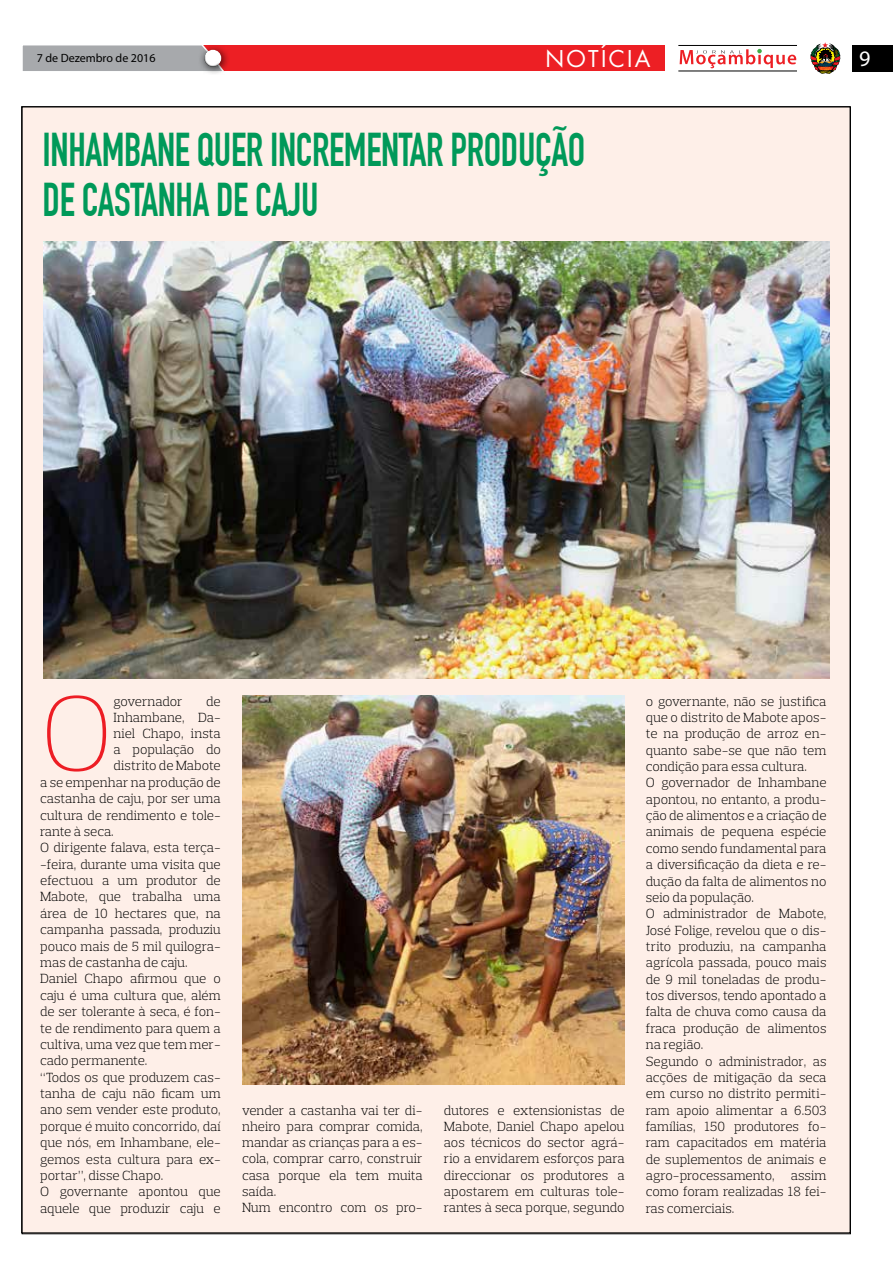
<style>
.page{position:relative;width:893px;height:1263px;background:#fff}
.page>*{position:absolute;margin:0;border:0;box-sizing:border-box;transform-origin:0 0}
.t1{font:200 108.75px "Prelo Slab";color:#ed1d24}
.t2{font:700 46.35px/50.2px "DIN Condensed";letter-spacing:-.01em;color:#009959;scale:.89 1}
.t3{font:22.5px "Futura";letter-spacing:.1em;color:#fff}
.t4{font:22.2px "Myriad Pro";color:#fff}
.t5{font:300 13.5px/16.4px "Prelo Slab";letter-spacing:-.005em;color:#000}
.t6{font:12px "Myriad Pro";color:#000}
</style>
<div class="page">
<div style="left:22px;top:107px;width:828px;height:1127px;background:#feefe8"></div>
<div style="left:23px;top:45px;width:642px;height:26px;background:#ed1f24"></div>
<div style="left:22px;top:45px;width:176px;height:26px;background:#a7a9ac"></div>
<div style="left:852px;top:45px;width:41px;height:26px;background:#000"></div>
<div style="left:798px;top:31px;width:55px;height:55px;background:#fff"></div>
<svg style="left:810px;top:42px;width:30px;height:32px"></svg>
<div style="left:198px;top:44px;width:33px;height:32px;background:#000;opacity:.75"></div>
<div style="left:203px;top:49px;width:19px;height:14px;background:#fff;opacity:.75"></div>
<div style="left:203px;top:52px;width:19px;height:17px;background:#000;opacity:.75"></div>
<hr style="left:678px;top:71px;width:119px;height:1px;background:#000">
<hr style="left:678px;top:45px;width:119px;height:1px;background:#000">
<svg style="left:680px;top:49px;width:116px;height:19px"></svg>
<img style="left:43px;top:242px;width:786px;height:436px">
<img style="left:242px;top:695px;width:383px;height:389px">
<p class="t6" style="left:37px;top:51px;width:120px">7 de Dezembro de 2016</p>
<h3 class="t3" style="left:546px;top:43px;width:106px">NOTÍCIA</h3>
<h3 class="t4" style="left:859px;top:45px;width:13px">9</h3>
<h2 class="t2" style="left:43px;top:125px;width:611px">INHAMBANE QUER INCREMENTAR PRODUÇÃO<br>DE CASTANHA DE CAJU</h2>
<h1 class="t1" style="left:40px;top:667px;width:74px">O</h1>
<p class="t5" style="left:114px;top:693px;width:70px">governador</p>
<p class="t5" style="left:206px;top:693px;width:16px">de</p>
<p class="t5" style="left:114px;top:709px;width:109px">Inhambane, Da-</p>
<p class="t5" style="left:114px;top:725px;width:109px">niel Chapo, insta</p>
<p class="t5" style="left:114px;top:741px;width:109px">a população do</p>
<p class="t5" style="left:114px;top:758px;width:109px">distrito de Mabote</p>
<p class="t5" style="left:40px;top:774px;width:182px">a se empenhar na produção de</p>
<p class="t5" style="left:40px;top:790px;width:182px">castanha de caju, por ser uma</p>
<p class="t5" style="left:40px;top:807px;width:182px">cultura de rendimento e tole-</p>
<p class="t5" style="left:40px;top:823px;width:75px">rante à seca.</p>
<p class="t5" style="left:40px;top:839px;width:182px">O dirigente falava, esta terça-</p>
<p class="t5" style="left:40px;top:856px;width:182px">-feira, durante uma visita que</p>
<p class="t5" style="left:40px;top:872px;width:182px">efectuou a um produtor de</p>
<p class="t5" style="left:40px;top:889px;width:182px">Mabote, que trabalha uma</p>
<p class="t5" style="left:40px;top:905px;width:182px">área de 10 hectares que, na</p>
<p class="t5" style="left:40px;top:921px;width:182px">campanha passada, produziu</p>
<p class="t5" style="left:40px;top:938px;width:182px">pouco mais de 5 mil quilogra-</p>
<p class="t5" style="left:40px;top:954px;width:149px">mas de castanha de caju.</p>
<p class="t5" style="left:40px;top:970px;width:182px">Daniel Chapo afirmou que o</p>
<p class="t5" style="left:40px;top:987px;width:182px">caju é uma cultura que, além</p>
<p class="t5" style="left:40px;top:1003px;width:182px">de ser tolerante à seca, é fon-</p>
<p class="t5" style="left:40px;top:1020px;width:182px">te de rendimento para quem a</p>
<p class="t5" style="left:40px;top:1036px;width:182px">cultiva, uma vez que tem mer-</p>
<p class="t5" style="left:40px;top:1052px;width:109px">cado permanente.</p>
<p class="t5" style="left:40px;top:1069px;width:182px">“Todos os que produzem cas-</p>
<p class="t5" style="left:40px;top:1085px;width:182px">tanha de caju não ficam um</p>
<p class="t5" style="left:40px;top:1101px;width:182px">ano sem vender este produto,</p>
<p class="t5" style="left:40px;top:1118px;width:182px">porque é muito concorrido, daí</p>
<p class="t5" style="left:40px;top:1134px;width:182px">que nós, em Inhambane, ele-</p>
<p class="t5" style="left:40px;top:1151px;width:182px">gemos esta cultura para ex-</p>
<p class="t5" style="left:40px;top:1167px;width:125px">portar”, disse Chapo.</p>
<p class="t5" style="left:40px;top:1183px;width:182px">O governante apontou que</p>
<p class="t5" style="left:40px;top:1200px;width:182px">aquele que produzir caju e</p>
<p class="t5" style="left:242px;top:1102px;width:182px">vender a castanha vai ter di&shy;nheiro para comprar comida, mandar as crianças para a es&shy;cola, comprar carro, construir casa porque ela tem muita saída.<br>Num encontro com os pro-</p>
<p class="t5" style="left:444px;top:1102px;width:182px;text-align:justify">dutores e extensionistas de Mabote, Daniel Chapo apelou aos técnicos do sector agrá&shy;rio a envidarem esforços para direccionar os produtores a apostarem em culturas tole&shy;rantes à seca porque, segundo</p>
<p class="t5" style="left:646px;top:693px;width:182px">o governante, não se justifica que o distrito de Mabote apos&shy;te na produção de arroz en&shy;quanto sabe-se que não tem condição para essa cultura.<br>O governador de Inhambane apontou, no entanto, a produ&shy;ção de alimentos e a criação de animais de pequena espécie como sendo fundamental para a diversificação da dieta e re&shy;dução da falta de alimentos no seio da população.<br>O administrador de Mabote,<br>José Folige, revelou que o dis&shy;trito produziu, na campanha agrícola passada, pouco mais de 9 mil toneladas de produ&shy;tos diversos, tendo apontado a falta de chuva como causa da fraca produção de alimentos na região.<br>Segundo o administrador, as acções de mitigação da seca em curso no distrito permiti&shy;ram apoio alimentar a 6.503 famílias, 150 produtores fo&shy;ram capacitados em matéria de suplementos de animais e agro-processamento, assim como foram realizadas 18 fei&shy;ras comerciais.</p>
</div>
